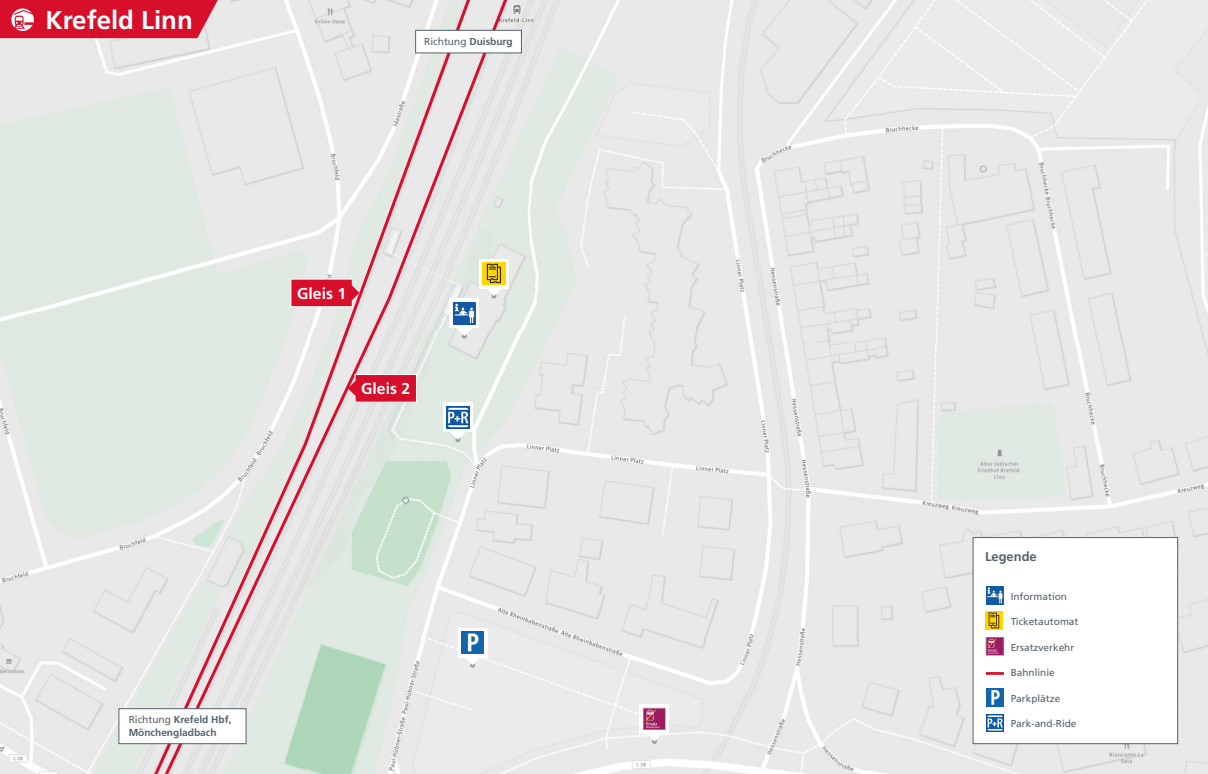
<style>
.page{position:relative;width:1208px;height:774px;background:#fff}
.page>*{position:absolute;margin:0;border:0;box-sizing:border-box;transform-origin:0 0}
.Bahbhofsname{font:700 25.8px "Frutiger LT Std";color:#fff}
.Gleis{font:700 15.75px "Frutiger LT Std";color:#fff}
.Legende_Head{font:700 12.9px "Frutiger LT Std";color:#55626d}
.Richtung{font:700 10.12px/12.9px "Frutiger LT Std";color:#55626d}
.Richtung-2{font:10.12px "Frutiger LT Std";color:#55626d}
.Legende_Text_NEU{font:10.05px "Frutiger LT Std";color:#55626d}
.s1{font-weight:700}
.s2{font-weight:400}
</style>
<div class="page">
<img style="left:0;top:0;width:1208px;height:774px">
<svg style="left:639px;top:704px;width:30px;height:30px"></svg>
<svg style="left:643px;top:708px;width:22px;height:36px"></svg>
<svg style="left:154px;top:0;width:365px;height:774px;background:#e1e3e0"></svg>
<div style="left:119px;top:708px;width:127px;height:36px;background:#fff;border:1px solid #55626d"></div>
<div style="left:415px;top:30px;width:106px;height:23px;background:#fff;border:1px solid #55626d"></div>
<svg style="left:348px;top:374px;width:69px;height:29px;background:#db3048"></svg>
<svg style="left:290px;top:278px;width:69px;height:29px;background:#da3249"></svg>
<div style="left:973px;top:537px;width:204px;height:207px;background:#fff;border:1px solid #55626d"></div>
<img style="left:986px;top:586px;width:17px;height:18px">
<img style="left:985px;top:612px;width:18px;height:18px">
<svg style="left:986px;top:637px;width:17px;height:18px"></svg>
<hr style="left:986px;top:672px;width:18px;height:3px;background:#d70f2b">
<img style="left:986px;top:688px;width:17px;height:18px">
<img style="left:986px;top:714px;width:17px;height:18px">
<svg style="left:0;top:0;width:218px;height:38px;background:#d9213a"></svg>
<p class="Bahbhofsname" style="left:46px;top:5px;width:149px">Krefeld Linn</p>
<p class="Richtung-2" style="left:424px;top:36px;width:90px">Richtung <span class="s1">Duisburg</span></p>
<p class="Gleis" style="left:297px;top:284px;width:50px">Gleis 1</p>
<p class="Gleis" style="left:361px;top:379px;width:50px">Gleis 2</p>
<p class="Richtung" style="left:129px;top:713px;width:104px"><span class="s2">Richtung</span> Krefeld Hbf,<br>Mönchengladbach</p>
<p class="Legende_Head" style="left:985px;top:549px;width:53px">Legende</p>
<p class="Legende_Text_NEU" style="left:1010px;top:590px;width:58px">Information</p>
<p class="Legende_Text_NEU" style="left:1010px;top:616px;width:69px">Ticketautomat</p>
<p class="Legende_Text_NEU" style="left:1010px;top:641px;width:65px">Ersatzverkehr</p>
<p class="Legende_Text_NEU" style="left:1010px;top:667px;width:46px">Bahnlinie</p>
<p class="Legende_Text_NEU" style="left:1010px;top:692px;width:51px">Parkplätze</p>
<p class="Legende_Text_NEU" style="left:1010px;top:718px;width:67px">Park-and-Ride</p>
</div>
